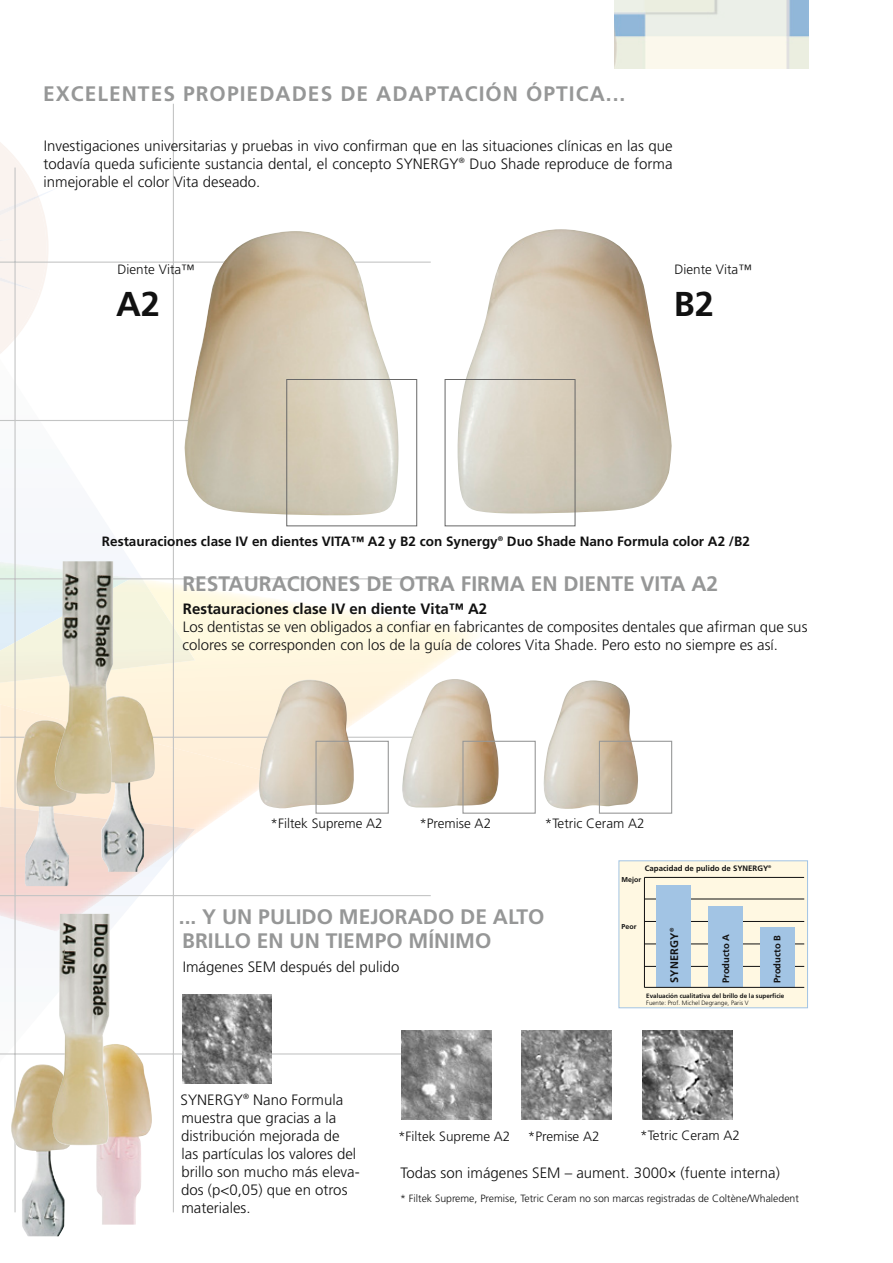
<style>
.page{position:relative;width:893px;height:1263px;background:#fff}
.page>*{position:absolute;margin:0;border:0;box-sizing:border-box;transform-origin:0 0}
.t1{font:700 34.5px "Frutiger";color:#111}
.t2{font:700 21px "Frutiger";color:#969797}
.t3{font:700 21px "Frutiger";letter-spacing:.05em;color:#969797}
.t4{font:300 15px/18px "Frutiger";color:#111}
.t5{font:700 15px "Frutiger";color:#111}
.t6{font:300 13.5px "Frutiger";color:#111}
.t7{font:700 13.5px "Frutiger";color:#111}
.t8{font:700 10.95px "Frutiger";color:#111}
.t9{font:300 10.5px "Frutiger";color:#111}
.t10{font:700 9.45px "Frutiger";color:#111}
.t11{font:700 7.8px "Frutiger";color:#111}
.t12{font:700 7.05px "Frutiger";color:#111}
.t13{font:700 6.3px "Frutiger";color:#111}
.t14{font:300 6.3px "Frutiger";color:#111}
.t15{font:700 3.9px "Frutiger";color:#111}
</style>
<div class="page">
<img style="left:1px;top:807px;width:194px;height:123px">
<img style="left:1px;top:579px;width:194px;height:104px">
<svg style="left:0;top:142px;width:142px;height:436px"></svg>
<hr style="left:0;top:167px;width:1px;height:1045px;background:#c3c4c4">
<hr style="left:14px;top:168px;width:2px;height:1044px;background:#c3c4c4">
<hr style="left:173px;top:104px;width:1px;height:1108px;background:#c3c4c4">
<hr style="left:0;top:262px;width:431px;height:1px;background:#c3c4c4">
<hr style="left:0;top:420px;width:335px;height:1px;background:#c3c4c4">
<hr style="left:0;top:578px;width:431px;height:1px;background:#c3c4c4">
<hr style="left:0;top:737px;width:431px;height:1px;background:#c3c4c4">
<hr style="left:0;top:895px;width:431px;height:1px;background:#c3c4c4">
<hr style="left:0;top:1053px;width:431px;height:1px;background:#c3c4c4">
<img style="left:522px;top:1030px;width:89px;height:90px">
<img style="left:401px;top:1030px;width:90px;height:90px">
<img style="left:642px;top:1030px;width:90px;height:90px">
<img style="left:182px;top:994px;width:90px;height:90px">
<img style="left:457px;top:229px;width:215px;height:286px">
<img style="left:183px;top:231px;width:217px;height:285px">
<div style="left:286px;top:379px;width:131px;height:147px;border:1px solid #676767"></div>
<div style="left:445px;top:379px;width:130px;height:147px;border:1px solid #676767"></div>
<img style="left:258px;top:680px;width:97px;height:129px">
<div style="left:315px;top:741px;width:74px;height:73px;border:1px solid #969797"></div>
<img style="left:400px;top:679px;width:99px;height:129px">
<div style="left:462px;top:741px;width:74px;height:73px;border:1px solid #969797"></div>
<img style="left:543px;top:680px;width:96px;height:129px">
<div style="left:599px;top:741px;width:73px;height:73px;border:1px solid #969797"></div>
<div style="left:618px;top:860px;width:190px;height:148px;background:#fff8e2;border:1px solid #a2c4e4"></div>
<hr style="left:644px;top:899px;width:160px;height:1px;background:#111">
<hr style="left:644px;top:877px;width:1px;height:110px;background:#111">
<hr style="left:644px;top:877px;width:160px;height:1px;background:#111">
<hr style="left:644px;top:921px;width:160px;height:1px;background:#111">
<hr style="left:644px;top:944px;width:160px;height:1px;background:#111">
<hr style="left:644px;top:966px;width:160px;height:1px;background:#111">
<div style="left:657px;top:885px;width:34px;height:102px;background:#a2c4e4"></div>
<div style="left:760px;top:927px;width:35px;height:60px;background:#a2c4e4"></div>
<div style="left:708px;top:906px;width:35px;height:81px;background:#a2c4e4"></div>
<hr style="left:644px;top:987px;width:160px;height:1px;background:#111">
<img style="left:92px;top:696px;width:63px;height:176px">
<img style="left:15px;top:720px;width:62px;height:166px">
<img style="left:54px;top:561px;width:59px;height:233px">
<img style="left:96px;top:1044px;width:56px;height:180px">
<img style="left:11px;top:1064px;width:59px;height:172px">
<img style="left:51px;top:914px;width:59px;height:232px">
<img style="left:614px;top:0;width:194px;height:68px">
<h2 class="t2" style="left:43px;top:81px;width:55px">EXCELEN</h2>
<h2 class="t3" style="left:138px;top:81px;width:489px">TES PROPIEDADES DE ADAPTACIÓN ÓPTICA...</h2>
<p class="t4" style="left:44px;top:137px;width:631px;text-align:justify">Investigaciones universitarias y pruebas in vivo confirman que en las situaciones clínicas en las que todavía queda suficiente sustancia dental, el concepto SYNERGY<sup>®</sup> Duo Shade reproduce de forma inmejorable el color Vita deseado.</p>
<p class="t6" style="left:117px;top:262px;width:79px">Diente Vita™</p>
<h1 class="t1" style="left:116px;top:284px;width:46px">A2</h1>
<p class="t6" style="left:674px;top:262px;width:79px">Diente Vita™</p>
<h1 class="t1" style="left:674px;top:284px;width:42px">B2</h1>
<p class="t7" style="left:102px;top:534px;width:649px">Restauraciones clase IV en dientes VITA™ A2 y B2 con Synergy<sup>®</sup> Duo Shade Nano Formula color A2 /B2</p>
<h2 class="t2" style="left:182px;top:572px;width:62px">RE STAURA</h2>
<h2 class="t2" style="left:287px;top:572px;width:34px">CIONE</h2>
<h2 class="t2" style="left:349px;top:572px;width:145px">S DE OTRA FIRMA</h2>
<h2 class="t2" style="left:531px;top:572px;width:189px">EN DIENTE VITA A2</h2>
<p class="t5" style="left:183px;top:600px;width:306px">Restauraciones clase IV en diente Vita™ A2</p>
<p class="t4" style="left:182px;top:618px;width:626px">Los dentistas se ven obligados a confiar en fabricantes de composites dentales que afirman que sus colores se corresponden con los de la guía de colores Vita Shade. Pero esto no siempre es así.</p>
<p class="t6" style="left:270px;top:815px;width:114px">*Filtek Supreme A2</p>
<p class="t6" style="left:419px;top:815px;width:73px">*Premise A2</p>
<p class="t6" style="left:545px;top:815px;width:101px">*Tetric Ceram A2</p>
<p class="t11" style="left:645px;top:864px;width:99px">Capacidad de pulido de SYNERGY</p>
<p class="t15" style="left:768px;top:864px;width:5px">®</p>
<h2 class="t2" style="left:179px;top:904px;width:215px">... Y UN PULIDO MEJORA</h2>
<h2 class="t2" style="left:423px;top:904px;width:121px">DO DE ALTO</h2>
<h2 class="t2" style="left:182px;top:928px;width:45px">BRILLO</h2>
<h2 class="t2" style="left:257px;top:928px;width:217px">EN UN TIEMPO MÍNIMO</h2>
<p class="t4" style="left:183px;top:958px;width:218px">Imágenes SEM después del pulido</p>
<p class="t12" style="left:622px;top:876px;width:21px">Mejor</p>
<p class="t12" style="left:622px;top:923px;width:16px">Peor</p>
<p class="t8" style="left:668px;top:983px;width:57px;rotate:-90deg">SYNERGY<sup>®</sup></p>
<p class="t10" style="left:720px;top:983px;width:50px;rotate:-90deg">Producto A</p>
<p class="t10" style="left:772px;top:983px;width:50px;rotate:-90deg">Producto B</p>
<p class="t13" style="left:646px;top:992px;width:140px">Evaluación cualitativa del brillo de la superficie</p>
<p class="t14" style="left:646px;top:999px;width:104px">Fuente: Prof. Michel Degrange, Paris V</p>
<p class="t4" style="left:181px;top:1091px;width:181px">SYNERGY<sup>®</sup> Nano Formula muestra que gracias a la distribución mejorada de<br>las partículas los valores del brillo son mucho más eleva&shy;dos (p&lt;0,05) que en otros materiales.</p>
<p class="t6" style="left:398px;top:1128px;width:114px">*Filtek Supreme A2</p>
<p class="t6" style="left:528px;top:1128px;width:73px">*Premise A2</p>
<p class="t6" style="left:640px;top:1128px;width:101px">*Tetric Ceram A2</p>
<p class="t4" style="left:401px;top:1164px;width:381px">Todas son imágenes SEM – aument. 3000× (fuente interna)</p>
<p class="t9" style="left:400px;top:1193px;width:400px">* Filtek Supreme, Premise, Tetric Ceram no son marcas registradas de Coltène/Whaledent</p>
</div>
